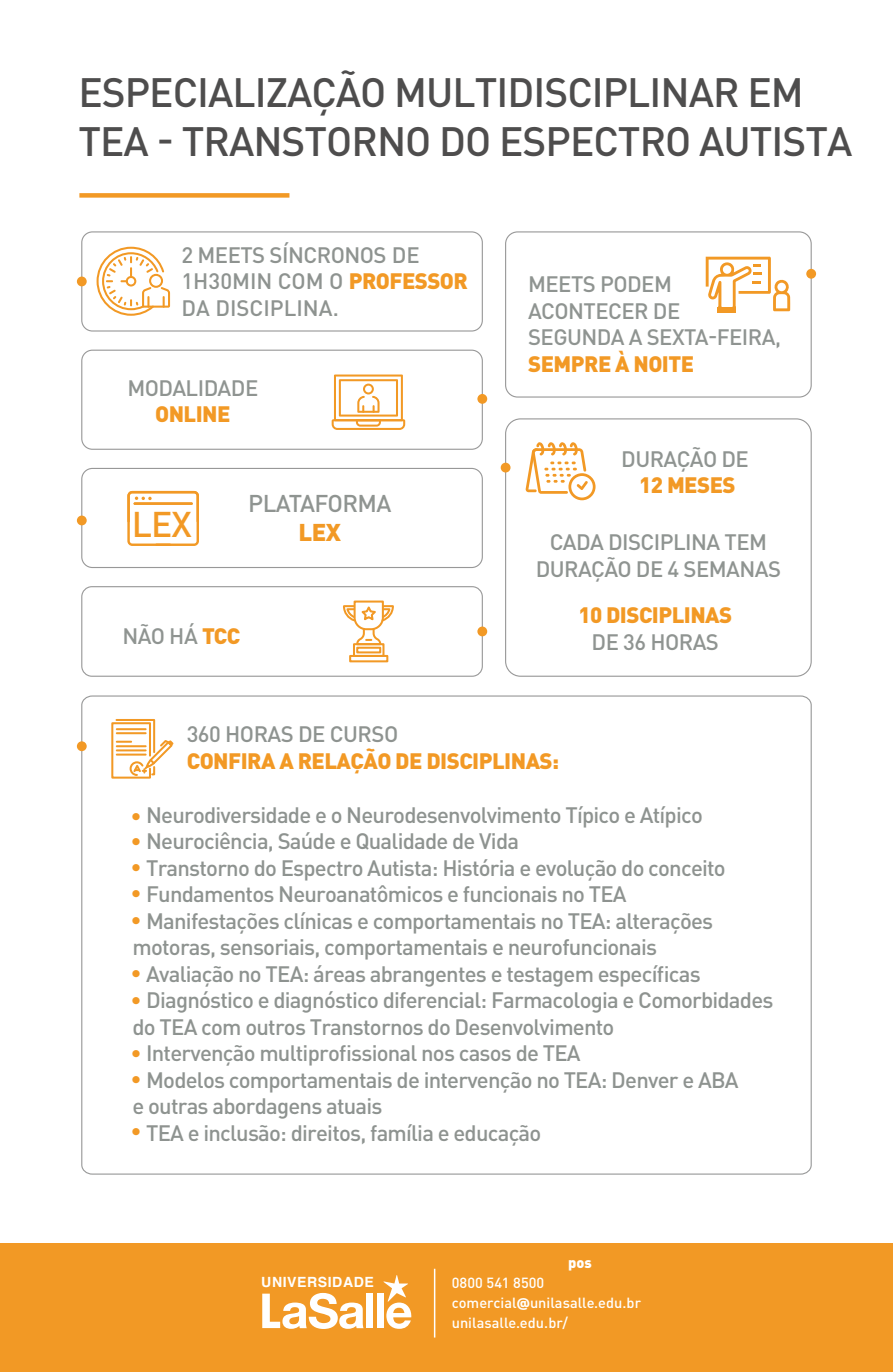
<style>
.page{position:relative;width:893px;height:1372px;background:#fff}
.page>*{position:absolute;margin:0;border:0;box-sizing:border-box;transform-origin:0 0}
.t1{font:500 40.5px/48.6px "DIN Pro";letter-spacing:-.025em;color:#4e4d4d}
.t2{font:500 35.25px "DIN Pro";color:#f29925}
.t3{font:500 24px "DIN Pro";letter-spacing:-.025em;color:#8f9491}
.t4{font:900 24px "DIN Pro";color:#f29925}
.t5{font:500 22.05px/26.5px "DIN Pro";letter-spacing:-.035em;color:#8e9390}
.t6{font:500 22.05px/26.5px "DIN Pro";letter-spacing:-.025em;color:#8f9491;text-align:center}
.t7{font:900 22.05px "DIN Pro";letter-spacing:-.025em;color:#f29925}
.t8{font:500 22.05px/26.5px "DIN Pro";color:#8e9390}
.t9{font:500 22.05px "DIN Pro";color:#f29925}
.t10{font:500 14.55px/20px "DIN Pro";letter-spacing:.005em;color:#fff}
.t11{font:900 14.55px "DIN Pro";color:#fff}
.t12{font:700 14.1px "Helvetica";letter-spacing:.04em;color:#fff}
.s1{font-weight:900;color:#f29925}
.s2{color:#f29925}
.s3{font-family:"DIN2014";font-weight:700}
</style>
<div class="page">
<div style="left:0;top:1243px;width:893px;height:128px;background:#f29925"></div>
<hr style="left:434px;top:1268px;width:1px;height:69px;background:#fff">
<svg style="left:332px;top:374px;width:73px;height:56px"></svg>
<div style="left:505px;top:418px;width:307px;height:259px;border:1px solid #989898;border-radius:15px"></div>
<div style="left:505px;top:231px;width:307px;height:166px;border:1px solid #989898;border-radius:12px"></div>
<div style="left:81px;top:349px;width:402px;height:101px;border:1px solid #989898;border-radius:11px"></div>
<div style="left:81px;top:468px;width:402px;height:100px;border:1px solid #989898;border-radius:11px"></div>
<div style="left:81px;top:231px;width:402px;height:100px;border:1px solid #989898;border-radius:11px"></div>
<div style="left:81px;top:586px;width:402px;height:91px;border:1px solid #989898;border-radius:10px"></div>
<div style="left:501px;top:463px;width:9px;height:9px;background:#f29925;border-radius:50%"></div>
<div style="left:806px;top:269px;width:10px;height:10px;background:#f29925;border-radius:50%"></div>
<div style="left:77px;top:515px;width:10px;height:10px;background:#f29925;border-radius:50%"></div>
<div style="left:477px;top:626px;width:10px;height:10px;background:#f29925;border-radius:50%"></div>
<div style="left:77px;top:276px;width:10px;height:10px;background:#f29925;border-radius:50%"></div>
<div style="left:477px;top:394px;width:10px;height:10px;background:#f29925;border-radius:50%"></div>
<svg style="left:526px;top:442px;width:69px;height:58px"></svg>
<svg style="left:343px;top:600px;width:51px;height:46px"></svg>
<div style="left:353px;top:643px;width:31px;height:14px;border:2px solid #f29925"></div>
<div style="left:356px;top:646px;width:25px;height:7px;border:2px solid #f29925"></div>
<div style="left:349px;top:655px;width:39px;height:7px;border:2px solid #f29925"></div>
<div style="left:718px;top:307px;width:18px;height:6px;background:#f29925"></div>
<svg style="left:706px;top:257px;width:84px;height:55px"></svg>
<svg style="left:127px;top:491px;width:72px;height:55px"></svg>
<hr style="left:134px;top:502px;width:59px;height:3px;background:#f29925">
<svg style="left:97px;top:247px;width:73px;height:69px"></svg>
<div style="left:79px;top:193px;width:210px;height:5px;background:#f29925"></div>
<svg style="left:81px;top:695px;width:731px;height:480px"></svg>
<div style="left:77px;top:741px;width:10px;height:10px;background:#f29925;border-radius:50%"></div>
<svg style="left:110px;top:718px;width:65px;height:61px"></svg>
<svg style="left:262px;top:1292px;width:102px;height:36px"></svg>
<div style="left:366px;top:1293px;width:7px;height:35px;background:#fff"></div>
<div style="left:377px;top:1293px;width:7px;height:35px;background:#fff"></div>
<svg style="left:384px;top:1275px;width:28px;height:53px"></svg>
<h1 class="t1" style="left:78px;top:66px;width:775px">ESPECIALIZAÇÃO MULTIDISCIPLINAR EM<br>TEA - TRANSTORNO DO ESPECTRO AUTISTA</h1>
<p class="t8" style="left:182px;top:241px;width:288px">2 MEETS SÍNCRONOS DE<br>1H30MIN COM O <span class="s1">PROFESSOR<br></span>DA DISCIPLINA.</p>
<p class="t6" style="left:127px;top:373px;width:132px">MODALIDADE</p>
<p class="t7" style="left:155px;top:399px;width:77px">ONLINE</p>
<p class="t3" style="left:248px;top:487px;width:145px">PLATAFORMA</p>
<h2 class="t2" style="left:132px;top:500px;width:62px">LEX</h2>
<p class="t4" style="left:299px;top:516px;width:44px">LEX</p>
<p class="t6" style="left:122px;top:622px;width:119px">NÃO HÁ <span class="s1">TCC</span></p>
<p class="t6" style="left:528px;top:270px;width:254px;text-align:left">MEETS PODEM<br>ACONTECER DE<br>SEGUNDA A SEXTA-FEIRA,</p>
<p class="t7" style="left:528px;top:349px;width:168px">SEMPRE À NOITE</p>
<p class="t6" style="left:621px;top:444px;width:129px">DURAÇÃO DE</p>
<p class="t7" style="left:639px;top:470px;width:98px">12 MESES</p>
<p class="t6" style="left:536px;top:528px;width:247px">CADA DISCIPLINA TEM<br>DURAÇÃO DE 4 SEMANAS</p>
<p class="t7" style="left:578px;top:600px;width:155px">10 DISCIPLINAS</p>
<p class="t6" style="left:592px;top:627px;width:129px">DE 36 HORAS</p>
<p class="t5" style="left:187px;top:720px;width:213px">360 HORAS DE CURSO</p>
<p class="t7" style="left:187px;top:746px;width:374px">CONFIRA A RELAÇÃO DE DISCIPLINAS:</p>
<p class="t5" style="left:131px;top:800px;width:574px"><span class="s2">•</span> Neurodiversidade e o Neurodesenvolvimento Típico e Atípico</p>
<p class="t5" style="left:131px;top:827px;width:390px"><span class="s2">•</span> Neurociência, Saúde e Qualidade de Vida</p>
<p class="t5" style="left:131px;top:853px;width:597px"><span class="s2">•</span> Transtorno do Espectro Autista: História e evolução do conceito</p>
<p class="t5" style="left:131px;top:880px;width:498px"><span class="s2">•</span> Fundamentos Neuroanatômicos e funcionais no TEA</p>
<p class="t5" style="left:131px;top:906px;width:584px"><span class="s2">•</span> Manifestações clínicas e comportamentais no TEA: alterações</p>
<p class="t5" style="left:133px;top:932px;width:526px">motoras, sensoriais, comportamentais e neurofuncionais</p>
<p class="t5" style="left:131px;top:959px;width:572px"><span class="s2">•</span> Avaliação no TEA: áreas abrangentes e testagem específicas</p>
<p class="t5" style="left:131px;top:985px;width:644px"><span class="s2">•</span> Diagnóstico e diagnóstico diferencial: Farmacologia e Comorbidades</p>
<p class="t5" style="left:133px;top:1012px;width:483px">do TEA com outros Transtornos do Desenvolvimento</p>
<p class="t5" style="left:131px;top:1038px;width:452px"><span class="s2">•</span> Intervenção multiprofissional nos casos de TEA</p>
<p class="t5" style="left:131px;top:1065px;width:610px"><span class="s2">•</span> Modelos comportamentais de intervenção no TEA: Denver e ABA</p>
<p class="t5" style="left:146px;top:1091px;width:397px;text-indent:-14px">e outras abordagens atuais<br>TEA e inclusão: direitos, família e educação</p>
<p class="t9" style="left:131px;top:1115px;width:13px">•</p>
<p class="t11" style="left:568px;top:1252px;width:25px">pos</p>
<p class="t12" style="left:261px;top:1270px;width:114px">UNIVERSIDADE</p>
<p class="t10" style="left:452px;top:1272px;width:191px">0800 541 8500 comercial<span class="s3">@</span>unilasalle.edu.br unilasalle.edu.br/</p>
</div>
